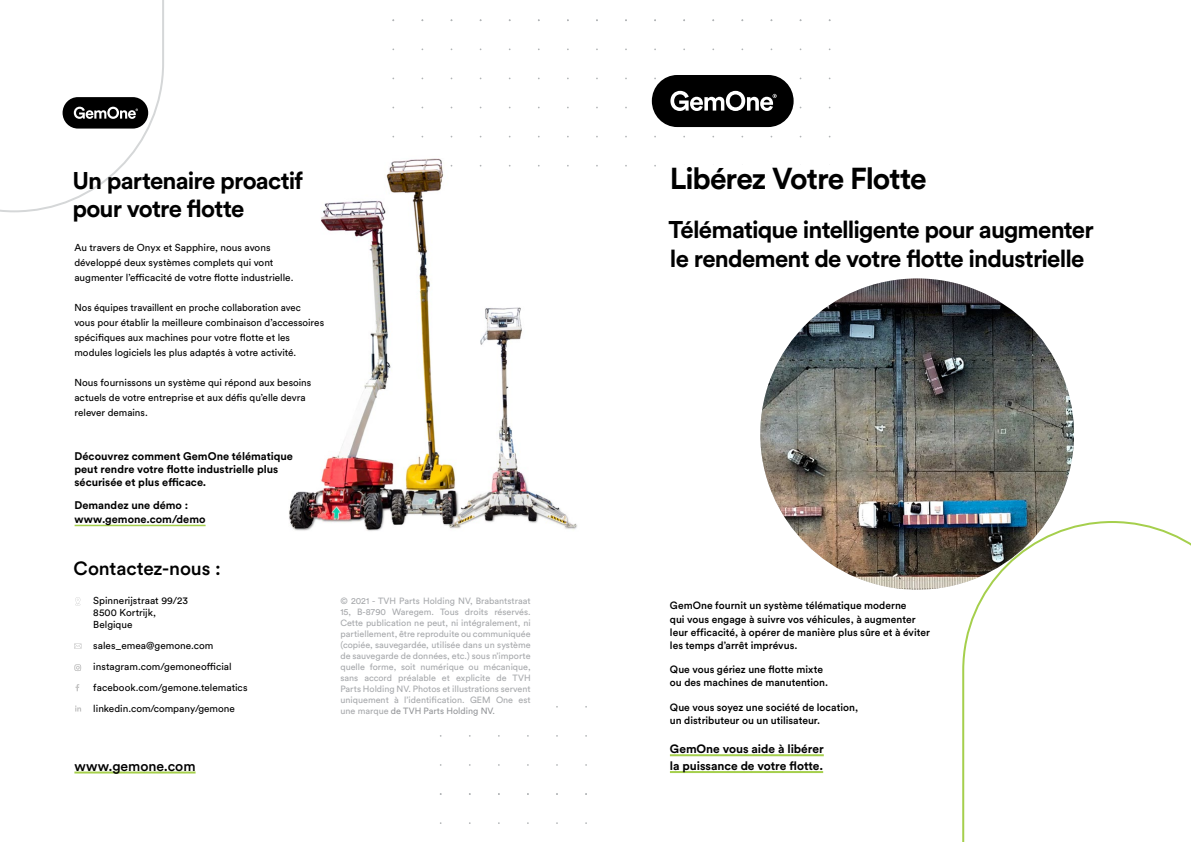
<style>
.page{position:relative;width:1191px;height:842px;background:#fff}
.page>*{position:absolute;margin:0;border:0;box-sizing:border-box;transform-origin:0 0}
.t1{font:700 30px "Circular Std";letter-spacing:-.035em;color:#000}
.t2{font:700 24px/29px "Circular Std";letter-spacing:-.035em;color:#000}
.t3{font:500 19px "Circular Std";letter-spacing:-.01em;color:#000}
.t4{font:500 14px "Circular Std";letter-spacing:-.005em;color:#000}
.t5{font:700 12px/16.8px "Circular Std";letter-spacing:-.005em;color:#000}
.t6{font:700 11px/13.2px "Circular Std";color:#000}
.t7{font:500 10.5px/13.2px "Circular Std";color:#000}
.t8{font:10px/15px "Circular Std";color:#000}
.t9{font:10px/15px "Circular Std";color:#000;scale:.96 1}
.t10{font:9px/11px "Circular Std";color:#a7a9ac;text-align:justify}
.s1{color:#949699}
</style>
<div class="page">
<svg style="left:0;top:0;width:164px;height:212px"></svg>
<svg style="left:962px;top:521px;width:229px;height:321px"></svg>
<div style="left:652px;top:75px;width:141px;height:52px;background:#000;border-radius:26px"></div>
<svg style="left:670px;top:91px;width:106px;height:20px"></svg>
<img style="left:289px;top:158px;width:288px;height:373px">
<hr style="left:75px;top:525px;width:131px;height:1px;background:#a5cf4c">
<svg style="left:75px;top:597px;width:5px;height:9px"></svg>
<div style="left:72px;top:595px;width:12px;height:13px;border:1px solid #fff;border-radius:50%"></div>
<svg style="left:74px;top:664px;width:7px;height:7px"></svg>
<div style="left:72px;top:662px;width:12px;height:12px;border:1px solid #fff;border-radius:50%"></div>
<svg style="left:76px;top:684px;width:3px;height:7px"></svg>
<div style="left:72px;top:681px;width:12px;height:13px;border:1px solid #fff;border-radius:50%"></div>
<svg style="left:75px;top:705px;width:6px;height:6px"></svg>
<div style="left:72px;top:702px;width:12px;height:13px;border:1px solid #fff;border-radius:50%"></div>
<svg style="left:74px;top:644px;width:7px;height:4px"></svg>
<div style="left:72px;top:640px;width:12px;height:12px;border:1px solid #fff;border-radius:50%"></div>
<img style="left:760px;top:278px;width:314px;height:312px">
<hr style="left:74px;top:771px;width:122px;height:2px;background:#a5cf4c">
<hr style="left:670px;top:754px;width:153px;height:2px;background:#a5cf4c">
<hr style="left:670px;top:771px;width:153px;height:2px;background:#a5cf4c">
<h2 class="t2" style="left:72px;top:165px;width:232px">Un partenaire proactif pour votre flotte</h2>
<p class="t8" style="left:74px;top:240px;width:220px">Au travers de Onyx et Sapphire, nous avons développé deux systèmes complets qui vont augmenter l’efficacité de votre flotte industrielle.</p>
<p class="t9" style="left:74px;top:300px;width:262px">Nos équipes travaillent en proche collaboration avec<br>vous pour établir la meilleure combinaison d’accessoires spécifiques aux machines pour votre flotte et les modules logiciels les plus adaptés à votre activité.</p>
<p class="t8" style="left:74px;top:375px;width:238px">Nous fournissons un système qui répond aux besoins actuels de votre entreprise et aux défis qu’elle devra relever demains.</p>
<p class="t6" style="left:74px;top:449px;width:220px">Découvrez comment GemOne télématique peut rendre votre flotte industrielle plus sécurisée et plus efficace.</p>
<p class="t6" style="left:74px;top:499px;width:133px">Demandez une démo : www.gemone.com/demo</p>
<h3 class="t3" style="left:74px;top:556px;width:149px">Contactez-nous :</h3>
<p class="t8" style="left:93px;top:595px;width:96px;line-height:12px">Spinnerijstraat 99/23<br>8500 Kortrijk,<br>Belgique</p>
<p class="t8" style="left:93px;top:635px;width:156px;line-height:21px">sales_emea@gemone.com instagram.com/gemoneofficial facebook.com/gemone.telematics linkedin.com/company/gemone</p>
<p class="t10" style="left:340px;top:595px;width:192px">© 2021 - TVH Parts Holding NV, Brabantstraat 15, B-8790 Waregem. Tous droits réservés.<br>Cette publication ne peut, ni intégralement, ni partiellement, être reproduite ou communiquée (copiée, sauvegardée, utilisée dans un système de sauvegarde de données, etc.) sous n’importe quelle forme, soit numérique ou mécanique, sans accord préalable et explicite de TVH Parts Holding NV. Photos et illustrations servent uniquement à l’identification. GEM One est une marque <span class="s1">de TVH Parts Holding NV.</span></p>
<h3 class="t4" style="left:74px;top:757px;width:123px">www.gemone.com</h3>
<h1 class="t1" style="left:670px;top:159px;width:258px">Libérez Votre Flotte</h1>
<h2 class="t2" style="left:668px;top:215px;width:427px">Télématique intelligente pour augmenter le rendement de votre flotte industrielle</h2>
<p class="t7" style="left:670px;top:599px;width:261px">GemOne fournit un système télématique moderne<br>qui vous engage à suivre vos véhicules, à augmenter leur efficacité, à opérer de manière plus sûre et à éviter les temps d’arrêt imprévus.</p>
<p class="t7" style="left:670px;top:663px;width:160px">Que vous gériez une flotte mixte ou des machines de manutention.</p>
<p class="t7" style="left:670px;top:700px;width:190px">Que vous soyez une société de location, un distributeur ou un utilisateur.</p>
<h3 class="t5" style="left:670px;top:740px;width:155px">GemOne vous aide à libérer la puissance de votre flotte.</h3>
</div>
